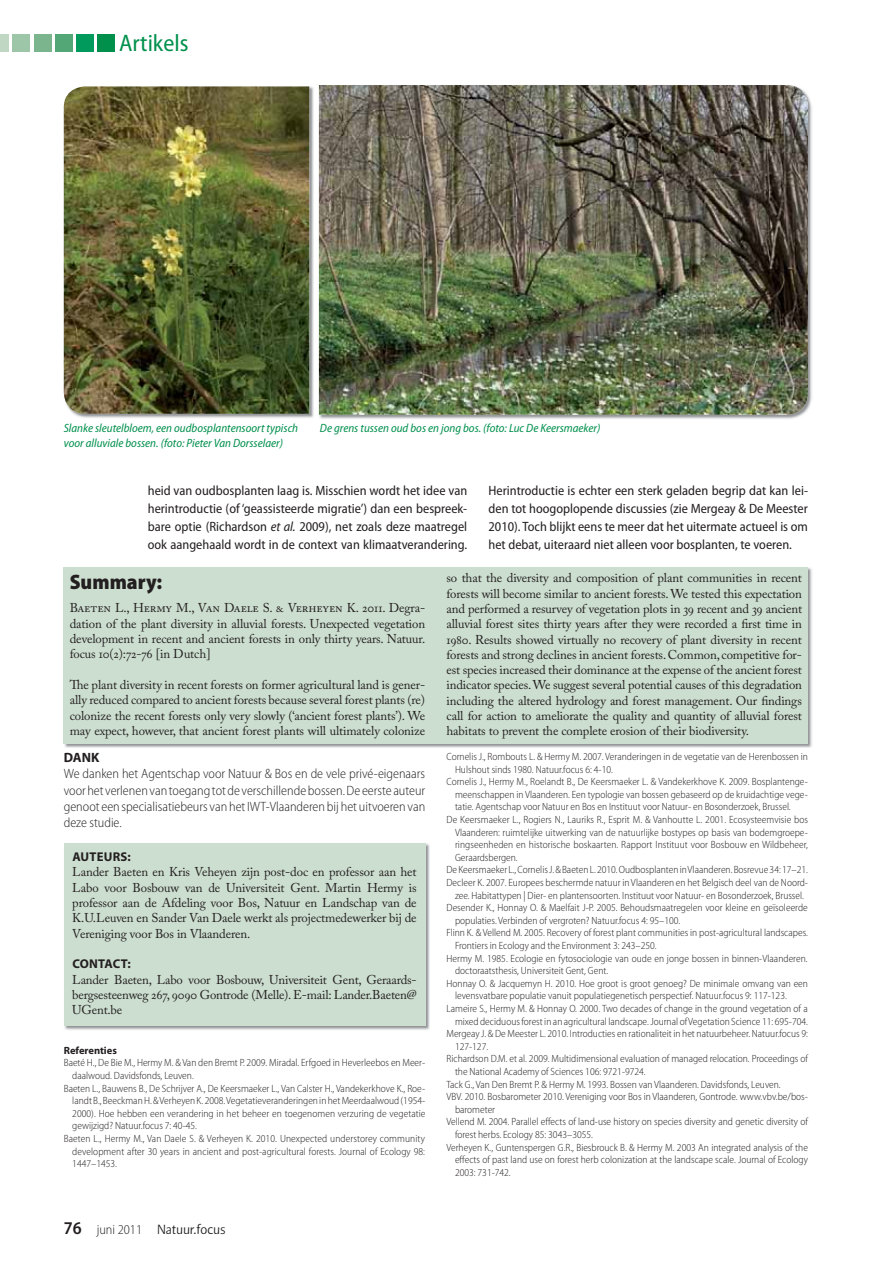
<style>
.page{position:relative;width:893px;height:1263px;background:#fff}
.page>*{position:absolute;margin:0;border:0;box-sizing:border-box;transform-origin:0 0}
.t1{font:semi-condensed 24px "Myriad Pro";color:#00904c}
.t2{font:900 semi-condensed 21px "Myriad Pro";color:#231f20}
.t3{font:15px "Beo Sans R11";color:#231f20}
.t4{font:semi-condensed 13.5px/18px "Myriad Pro";color:#231f20;text-align:justify}
.t5{font:300 semi-condensed 13.5px/16.2px "Myriad Pro";color:#231f20;text-align:justify}
.t6{font:700 13.5px "Myriad Pro";color:#231f20}
.t7{font:12.75px/15.3px "Adobe Caslon Pro";letter-spacing:-.01em;color:#231f20;text-align:justify}
.t8{font:700 12.75px "Myriad Pro";letter-spacing:.02em;color:#231f20}
.t9{font:italic semi-condensed 12px "Myriad Pro";color:#00904c}
.t10{font:300 semi-condensed 10.5px "Myriad Pro";color:#231f20}
.t11{font:700 10.5px "Myriad Pro";color:#231f20}
.s1{font-style:italic}
.s2{font-family:"Myriad Pro";font-weight:600;font-stretch:semi-condensed;font-size:18px}
.s3{font-family:"Myriad Pro";font-weight:300;font-stretch:semi-condensed;font-size:13.5px}
</style>
<div class="page">
<img style="left:64px;top:843px;width:366px;height:187px">
<div style="left:64px;top:843px;width:361px;height:183px;background:#ccdecf"></div>
<img style="left:64px;top:567px;width:748px;height:181px">
<div style="left:64px;top:567px;width:744px;height:176px;background:#ccdecf"></div>
<img style="left:319px;top:85px;width:489px;height:330px">
<img style="left:74px;top:86px;width:240px;height:332px">
<img style="left:64px;top:86px;width:245px;height:328px">
<div style="left:98px;top:34px;width:17px;height:17px;background:#00904c"></div>
<div style="left:77px;top:34px;width:17px;height:17px;background:#009a5d"></div>
<div style="left:55px;top:34px;width:17px;height:17px;background:#53a675"></div>
<div style="left:34px;top:34px;width:17px;height:17px;background:#7bb58d"></div>
<div style="left:13px;top:34px;width:17px;height:17px;background:#9dc5a7"></div>
<div style="left:0;top:34px;width:9px;height:17px;background:#c0d7c4"></div>
<h1 class="t1" style="left:119px;top:34px;width:71px">Artikels</h1>
<p class="t9" style="left:64px;top:423px;width:236px">Slanke sleutelbloem, een oudbosplantensoort typisch</p>
<p class="t9" style="left:320px;top:423px;width:282px">De grens tussen oud bos en jong bos. (foto: Luc De Keersmaeker)</p>
<p class="t9" style="left:64px;top:438px;width:221px">voor alluviale bossen. (foto: Pieter Van Dorsselaer)</p>
<p class="t4" style="left:148px;top:483px;width:321px">heid van oudbosplanten laag is. Misschien wordt het idee van herintroductie (of ‘geassisteerde migratie’) dan een bespreek&shy;bare optie (Richardson <span class="s1">et al.</span> 2009), net zoals deze maatregel ook aangehaald wordt in de context van klimaatverandering.</p>
<p class="t4" style="left:488px;top:483px;width:321px">Herintroductie is echter een sterk geladen begrip dat kan lei&shy;den tot hoogoplopende discussies (zie Mergeay &amp; De Meester 2010). Toch blijkt eens te meer dat het uitermate actueel is om het debat, uiteraard niet alleen voor bosplanten, te voeren.</p>
<h2 class="t2" style="left:70px;top:574px;width:94px">Summary:</h2>
<p class="t7" style="left:70px;top:602px;width:357px">Baeten L., Hermy M., Van Daele S. &amp; Verheyen K. 2011. Degra&shy;dation of the plant diversity in alluvial forests. Unexpected vegetation development in recent and ancient forests in only thirty years. Natuur. focus 10(2):72-76 [in Dutch]</p>
<p class="t7" style="left:70px;top:678px;width:357px">The plant diversity in recent forests on former agricultural land is gener&shy;ally reduced compared to ancient forests because several forest plants (re) colonize the recent forests only very slowly (‘ancient forest plants’). We may expect, however, that ancient forest plants will ultimately colonize</p>
<p class="t6" style="left:64px;top:753px;width:37px">DANK</p>
<p class="t5" style="left:64px;top:767px;width:363px">We danken het Agentschap voor Natuur &amp; Bos en de vele privé-eigenaars voor het verlenen van toegang tot de verschillende bossen. De eerste auteur genoot een specialisatiebeurs van het IWT-Vlaanderen bij het uitvoeren van deze studie.</p>
<p class="t8" style="left:72px;top:852px;width:60px">AUTEURS:</p>
<p class="t7" style="left:72px;top:866px;width:346px">Lander Baeten en Kris Veheyen zijn post-doc en professor aan het Labo voor Bosbouw van de Universiteit Gent. Martin Hermy is professor aan de Afdeling voor Bos, Natuur en Landschap van de K.U.Leuven en Sander Van Daele werkt als projectmedewerker bij de Vereniging voor Bos in Vlaanderen.</p>
<p class="t8" style="left:72px;top:959px;width:60px">CONTACT:</p>
<p class="t7" style="left:72px;top:973px;width:346px">Lander Baeten, Labo voor Bosbouw, Universiteit Gent, Geraards&shy;bergsesteenweg 267, 9090 Gontrode (Melle). E-mail: Lander.Baeten@ UGent.be</p>
<p class="t11" style="left:64px;top:1046px;width:55px">Referenties</p>
<p class="t10" style="left:64px;top:1059px;width:363px">Baeté H., De Bie M., Hermy M. &amp; Van den Bremt P. 2009. Miradal. Erfgoed in Heverleebos en Meer-</p>
<p class="t10" style="left:72px;top:1071px;width:123px">daalwoud. Davidsfonds, Leuven.</p>
<p class="t10" style="left:64px;top:1084px;width:363px">Baeten L., Bauwens B., De Schrijver A., De Keersmaeker L., Van Calster H., Vandekerkhove K., Roe-</p>
<p class="t10" style="left:72px;top:1097px;width:354px">landt B., Beeckman H. &amp; Verheyen K. 2008. Vegetatieveranderingen in het Meerdaalwoud (1954-</p>
<p class="t10" style="left:72px;top:1109px;width:355px">2000). Hoe hebben een verandering in het beheer en toegenomen verzuring de vegetatie</p>
<p class="t10" style="left:72px;top:1122px;width:126px">gewijzigd? Natuur.focus 7: 40-45.</p>
<p class="t10" style="left:64px;top:1134px;width:363px">Baeten L., Hermy M., Van Daele S. &amp; Verheyen K. 2010. Unexpected understorey community</p>
<p class="t10" style="left:72px;top:1147px;width:354px">development after 30 years in ancient and post-agricultural forests. Journal of Ecology 98:</p>
<p class="t10" style="left:72px;top:1160px;width:46px">1447–1453.</p>
<h3 class="t3" style="left:64px;top:1220px;width:163px"><span class="s2">76</span> <span class="s3">juni 2011</span> Natuur.focus</h3>
<p class="t7" style="left:446px;top:572px;width:357px">so that the diversity and composition of plant communities in recent forests will become similar to ancient forests. We tested this expectation and performed a resurvey of vegetation plots in 39 recent and 39 ancient alluvial forest sites thirty years after they were recorded a first time in 1980. Results showed virtually no recovery of plant diversity in recent forests and strong declines in ancient forests. Common, competitive for&shy;est species increased their dominance at the expense of the ancient forest indicator species. We suggest several potential causes of this degradation including the altered hydrology and forest management. Our findings call for action to ameliorate the quality and quantity of alluvial forest habitats to prevent the complete erosion of their biodiversity.</p>
<p class="t10" style="left:446px;top:752px;width:363px">Cornelis J., Rombouts L. &amp; Hermy M. 2007. Veranderingen in de vegetatie van de Herenbossen in</p>
<p class="t10" style="left:455px;top:765px;width:159px">Hulshout sinds 1980. Natuur.focus 6: 4-10.</p>
<p class="t10" style="left:446px;top:778px;width:363px">Cornelis J., Hermy M., Roelandt B., De Keersmaeker L. &amp; Vandekerkhove K. 2009. Bosplantenge-</p>
<p class="t10" style="left:455px;top:790px;width:354px">meenschappen in Vlaanderen. Een typologie van bossen gebaseerd op de kruidachtige vege-</p>
<p class="t10" style="left:455px;top:803px;width:337px">tatie. Agentschap voor Natuur en Bos en Instituut voor Natuur- en Bosonderzoek, Brussel.</p>
<p class="t10" style="left:446px;top:815px;width:363px">De Keersmaeker L., Rogiers N., Lauriks R., Esprit M. &amp; Vanhoutte L. 2001. Ecosysteemvisie bos</p>
<p class="t10" style="left:455px;top:828px;width:354px">Vlaanderen: ruimtelijke uitwerking van de natuurlijke bostypes op basis van bodemgroepe-</p>
<p class="t10" style="left:455px;top:841px;width:355px">ringseenheden en historische boskaarten. Rapport Instituut voor Bosbouw en Wildbeheer,</p>
<p class="t10" style="left:455px;top:853px;width:64px">Geraardsbergen.</p>
<p class="t10" style="left:446px;top:866px;width:363px">De Keersmaeker L., Cornelis J. &amp; Baeten L. 2010. Oudbosplanten in Vlaanderen. Bosrevue 34: 17–21.</p>
<p class="t10" style="left:446px;top:878px;width:363px">Decleer K. 2007. Europees beschermde natuur in Vlaanderen en het Belgisch deel van de Noord-</p>
<p class="t10" style="left:455px;top:891px;width:350px">zee. Habitattypen | Dier- en plantensoorten. Instituut voor Natuur- en Bosonderzoek, Brussel.</p>
<p class="t10" style="left:446px;top:904px;width:363px">Desender K., Honnay O. &amp; Maelfait J-P. 2005. Behoudsmaatregelen voor kleine en geïsoleerde</p>
<p class="t10" style="left:455px;top:916px;width:227px">populaties. Verbinden of vergroten? Natuur.focus 4: 95–100.</p>
<p class="t10" style="left:446px;top:929px;width:363px">Flinn K. &amp; Vellend M. 2005. Recovery of forest plant communities in post-agricultural landscapes.</p>
<p class="t10" style="left:455px;top:941px;width:203px">Frontiers in Ecology and the Environment 3: 243–250.</p>
<p class="t10" style="left:446px;top:954px;width:363px">Hermy M. 1985. Ecologie en fytosociologie van oude en jonge bossen in binnen-Vlaanderen.</p>
<p class="t10" style="left:455px;top:967px;width:155px">doctoraatsthesis, Universiteit Gent, Gent.</p>
<p class="t10" style="left:446px;top:979px;width:363px">Honnay O. &amp; Jacquemyn H. 2010. Hoe groot is groot genoeg? De minimale omvang van een</p>
<p class="t10" style="left:455px;top:992px;width:333px">levensvatbare populatie vanuit populatiegenetisch perspectief. Natuur.focus 9: 117-123.</p>
<p class="t10" style="left:446px;top:1004px;width:363px">Lameire S., Hermy M. &amp; Honnay O. 2000. Two decades of change in the ground vegetation of a</p>
<p class="t10" style="left:455px;top:1017px;width:354px">mixed deciduous forest in an agricultural landscape. Journal of Vegetation Science 11: 695-704.</p>
<p class="t10" style="left:446px;top:1030px;width:363px">Mergeay J. &amp; De Meester L. 2010. Introducties en rationaliteit in het natuurbeheer. Natuur.focus 9:</p>
<p class="t10" style="left:455px;top:1042px;width:35px">127-127.</p>
<p class="t10" style="left:446px;top:1055px;width:363px">Richardson D.M. et al. 2009. Multidimensional evaluation of managed relocation. Proceedings of</p>
<p class="t10" style="left:455px;top:1067px;width:192px">the National Academy of Sciences 106: 9721-9724.</p>
<p class="t10" style="left:446px;top:1080px;width:336px">Tack G., Van Den Bremt P. &amp; Hermy M. 1993. Bossen van Vlaanderen. Davidsfonds, Leuven.</p>
<p class="t10" style="left:446px;top:1093px;width:363px">VBV. 2010. Bosbarometer 2010. Vereniging voor Bos in Vlaanderen, Gontrode. www.vbv.be/bos-</p>
<p class="t10" style="left:455px;top:1105px;width:42px">barometer</p>
<p class="t10" style="left:446px;top:1118px;width:363px">Vellend M. 2004. Parallel effects of land-use history on species diversity and genetic diversity of</p>
<p class="t10" style="left:455px;top:1130px;width:140px">forest herbs. Ecology 85: 3043–3055.</p>
<p class="t10" style="left:446px;top:1143px;width:363px">Verheyen K., Guntenspergen G.R., Biesbrouck B. &amp; Hermy M. 2003 An integrated analysis of the</p>
<p class="t10" style="left:455px;top:1156px;width:354px">effects of past land use on forest herb colonization at the landscape scale. Journal of Ecology</p>
<p class="t10" style="left:455px;top:1168px;width:57px">2003: 731-742.</p>
</div>
